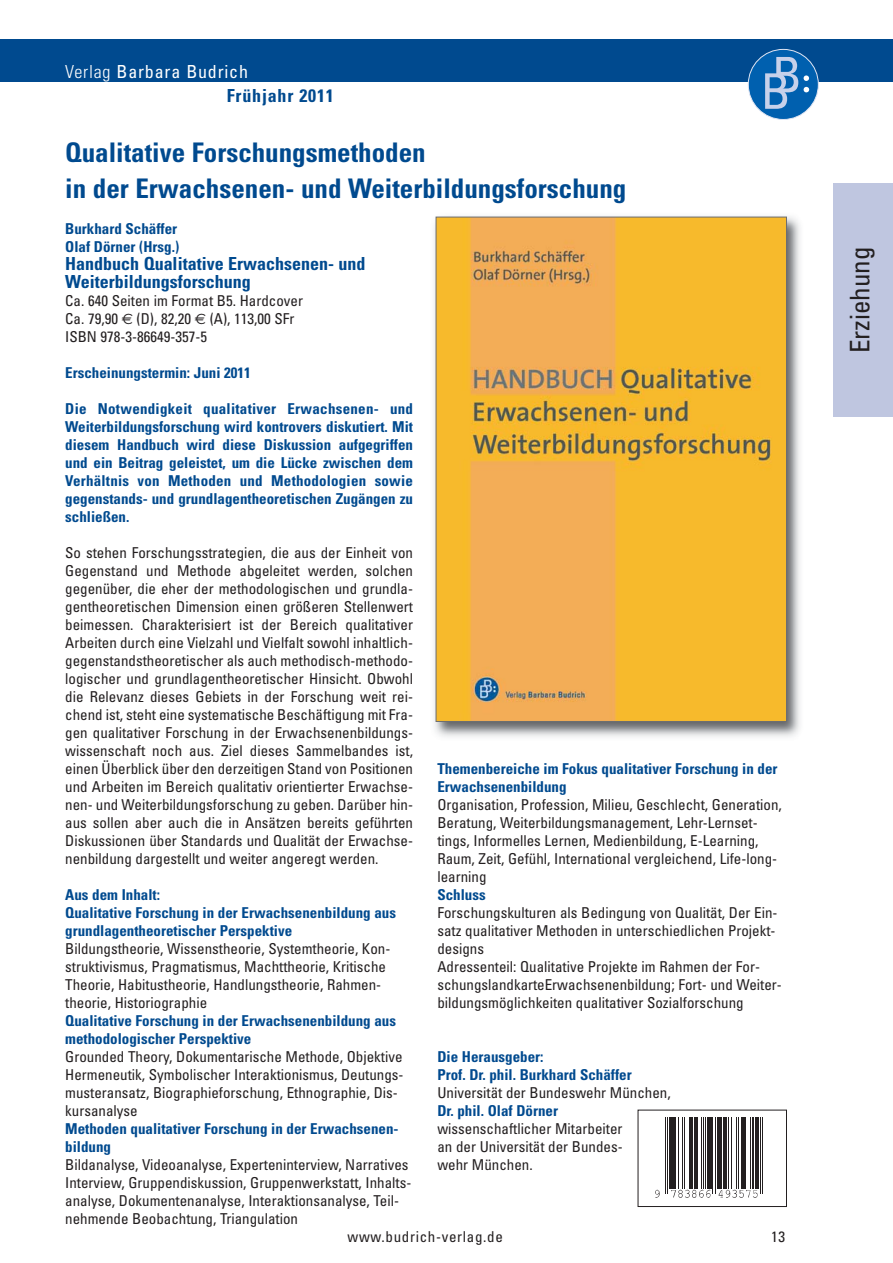
<style>
.page{position:relative;width:893px;height:1263px;background:#fff}
.page>*{position:absolute;margin:0;border:0;box-sizing:border-box;transform-origin:0 0}
.t1{font:700 condensed 27px/36px "Univers";color:#004a8f}
.t2{font:condensed 27px "Univers";color:#231f20}
.t3{font:700 condensed 18px/18px "Univers";color:#004a8f}
.t4{font:condensed 18px/24.2px "Univers";letter-spacing:.045em;color:#fff}
.t5{font:condensed 15px/18px "Univers";color:#231f20}
.t6{font:700 condensed 15px/18px "Univers";color:#004a8f}
.t7{font:condensed 15px "Univers";letter-spacing:.045em;color:#231f20}
.s1{font-weight:300}
.s2{font-weight:700;color:#004a8f}
.s3{font-family:"Euro Sans";font-stretch:normal}
</style>
<div class="page">
<div style="left:0;top:39px;width:893px;height:43px;background:#004a8f"></div>
<div style="left:833px;top:183px;width:60px;height:234px;background:#bfc6e0"></div>
<div style="left:748px;top:49px;width:70px;height:70px;background:#0060af;border-radius:50%"></div>
<div style="left:748px;top:49px;width:71px;height:71px;border:1px solid #e0e5f3;border-radius:50%"></div>
<svg style="left:804px;top:87px;width:5px;height:5px"></svg>
<svg style="left:804px;top:75px;width:5px;height:6px"></svg>
<svg style="left:765px;top:57px;width:33px;height:52px"></svg>
<img style="left:434px;top:216px;width:366px;height:521px">
<img style="left:438px;top:219px;width:347px;height:501px">
<hr style="left:665px;top:1117px;width:1px;height:77px;background:#231f20">
<hr style="left:667px;top:1117px;width:1px;height:77px;background:#231f20">
<hr style="left:669px;top:1117px;width:3px;height:72px;background:#231f20">
<hr style="left:673px;top:1117px;width:2px;height:72px;background:#231f20">
<hr style="left:678px;top:1117px;width:1px;height:72px;background:#231f20">
<hr style="left:682px;top:1117px;width:1px;height:72px;background:#231f20">
<hr style="left:684px;top:1117px;width:1px;height:72px;background:#231f20">
<hr style="left:689px;top:1117px;width:1px;height:72px;background:#231f20">
<hr style="left:691px;top:1117px;width:2px;height:72px;background:#231f20">
<hr style="left:694px;top:1117px;width:3px;height:72px;background:#231f20">
<hr style="left:701px;top:1117px;width:1px;height:72px;background:#231f20">
<hr style="left:703px;top:1117px;width:1px;height:72px;background:#231f20">
<hr style="left:705px;top:1117px;width:1px;height:72px;background:#231f20">
<hr style="left:707px;top:1117px;width:4px;height:72px;background:#231f20">
<hr style="left:712px;top:1117px;width:1px;height:77px;background:#231f20">
<hr style="left:715px;top:1117px;width:1px;height:77px;background:#231f20">
<hr style="left:717px;top:1117px;width:1px;height:72px;background:#231f20">
<hr style="left:719px;top:1117px;width:3px;height:72px;background:#231f20">
<hr style="left:724px;top:1117px;width:3px;height:72px;background:#231f20">
<hr style="left:728px;top:1117px;width:1px;height:72px;background:#231f20">
<hr style="left:731px;top:1117px;width:1px;height:72px;background:#231f20">
<hr style="left:736px;top:1117px;width:1px;height:72px;background:#231f20">
<hr style="left:738px;top:1117px;width:1px;height:72px;background:#231f20">
<hr style="left:741px;top:1117px;width:3px;height:72px;background:#231f20">
<hr style="left:745px;top:1117px;width:1px;height:72px;background:#231f20">
<hr style="left:750px;top:1117px;width:1px;height:72px;background:#231f20">
<hr style="left:753px;top:1117px;width:1px;height:72px;background:#231f20">
<hr style="left:756px;top:1117px;width:3px;height:72px;background:#231f20">
<hr style="left:760px;top:1117px;width:1px;height:77px;background:#231f20">
<hr style="left:762px;top:1117px;width:1px;height:77px;background:#231f20">
<svg style="left:655px;top:1190px;width:5px;height:8px"></svg>
<svg style="left:671px;top:1190px;width:39px;height:8px"></svg>
<svg style="left:719px;top:1190px;width:39px;height:8px"></svg>
<div style="left:638px;top:1110px;width:149px;height:97px;border:1px solid #231f20"></div>
<p class="t4" style="left:227px;top:61px;width:108px;text-indent:-162px"><span class="s1">Verlag</span> Barbara Budrich<br><span class="s2">Frühjahr 2011</span></p>
<h1 class="t1" style="left:65px;top:137px;width:563px">Qualitative Forschungsmethoden<br>in der Erwachsenen- und Weiterbildungsforschung</h1>
<p class="t6" style="left:65px;top:221px;width:115px">Burkhard Schäffer<br>Olaf Dörner (Hrsg.)</p>
<p class="t3" style="left:65px;top:256px;width:302px">Handbuch Qualitative Erwachsenen- und<br>Weiterbildungsforschung</p>
<p class="t5" style="left:65px;top:293px;width:239px">Ca. 640 Seiten im Format B5. Hardcover<br>Ca. 79,90 <span class="s3">€</span> (D), 82,20 <span class="s3">€</span> (A), 113,00 SFr<br>ISBN 978-3-86649-357-5</p>
<p class="t6" style="left:65px;top:365px;width:187px">Erscheinungstermin: Juni 2011</p>
<p class="t6" style="left:65px;top:401px;width:349px;text-align:justify">Die Notwendigkeit qualitativer Erwachsenen- und Weiterbildungsforschung wird kontrovers diskutiert. Mit diesem Handbuch wird diese Diskussion aufgegriffen und ein Beitrag geleistet, um die Lücke zwischen dem Verhältnis von Methoden und Methodologien sowie gegenstands- und grundlagentheoretischen Zugängen zu schließen.</p>
<p class="t5" style="left:65px;top:545px;width:349px;text-align:justify">So stehen Forschungsstrategien, die aus der Einheit von Gegenstand und Methode abgeleitet werden, solchen gegenüber, die eher der methodologischen und grundla&shy;gentheoretischen Dimension einen größeren Stellenwert beimessen. Charakterisiert ist der Bereich qualitativer Arbeiten durch eine Vielzahl und Vielfalt sowohl inhaltlich&shy;gegenstandstheoretischer als auch methodisch-methodo&shy;logischer und grundlagentheoretischer Hinsicht. Obwohl die Relevanz dieses Gebiets in der Forschung weit rei&shy;chend ist, steht eine systematische Beschäftigung mit Fra&shy;gen qualitativer Forschung in der Erwachsenenbildungs&shy;wissenschaft noch aus. Ziel dieses Sammelbandes ist, einen Überblick über den derzeitigen Stand von Positionen und Arbeiten im Bereich qualitativ orientierter Erwachse&shy;nen- und Weiterbildungsforschung zu geben. Darüber hin&shy;aus sollen aber auch die in Ansätzen bereits geführten Diskussionen über Standards und Qualität der Erwachse&shy;nenbildung dargestellt und weiter angeregt werden.</p>
<p class="t6" style="left:65px;top:887px;width:332px">Aus dem Inhalt:<br>Qualitative Forschung in der Erwachsenenbildung aus grundlagentheoretischer Perspektive</p>
<p class="t5" style="left:65px;top:941px;width:327px">Bildungstheorie, Wissenstheorie, Systemtheorie, Kon&shy;struktivismus, Pragmatismus, Machttheorie, Kritische Theorie, Habitustheorie, Handlungstheorie, Rahmen - theorie, Historiographie</p>
<p class="t6" style="left:65px;top:1013px;width:332px">Qualitative Forschung in der Erwachsenenbildung aus methodologischer Perspektive</p>
<p class="t5" style="left:65px;top:1049px;width:340px">Grounded Theory, Dokumentarische Methode, Objektive Hermeneutik, Symbolischer Interaktionismus, Deutungs&shy;musteransatz, Biographieforschung, Ethnographie, Dis&shy;kursanalyse</p>
<p class="t6" style="left:65px;top:1121px;width:335px">Methoden qualitativer Forschung in der Erwachsenen&shy;bildung</p>
<p class="t5" style="left:65px;top:1157px;width:348px">Bildanalyse, Videoanalyse, Experteninterview, Narratives Interview, Gruppendiskussion, Gruppenwerkstatt, Inhalts&shy;analyse, Dokumentenanalyse, Interaktionsanalyse, Teil&shy;nehmende Beobachtung, Triangulation</p>
<p class="t6" style="left:437px;top:761px;width:342px">Themenbereiche im Fokus qualitativer Forschung in der<br>Erwachsenenbildung</p>
<p class="t5" style="left:437px;top:797px;width:346px">Organisation, Profession, Milieu, Geschlecht, Generation, Beratung, Weiterbildungsmanagement, Lehr-Lernset&shy;tings, Informelles Lernen, Medienbildung, E-Learning, Raum, Zeit, Gefühl, International vergleichend, Life-long&shy;learning</p>
<p class="t6" style="left:437px;top:887px;width:50px">Schluss</p>
<p class="t5" style="left:437px;top:905px;width:346px">Forschungskulturen als Bedingung von Qualität, Der Ein&shy;satz qualitativer Methoden in unterschiedlichen Projekt&shy;designs<br>Adressenteil: Qualitative Projekte im Rahmen der For&shy;schungslandkarteErwachsenenbildung; Fort- und Weiter&shy;bildungsmöglichkeiten qualitativer Sozialforschung</p>
<p class="t6" style="left:437px;top:1049px;width:196px">Die Herausgeber:<br>Prof. Dr. phil. Burkhard Schäffer</p>
<p class="t5" style="left:437px;top:1085px;width:235px">Universität der Bundeswehr München,</p>
<p class="t6" style="left:437px;top:1103px;width:122px">Dr. phil. Olaf Dörner</p>
<p class="t5" style="left:437px;top:1121px;width:187px;text-align:justify">wissenschaftlicher Mitarbeiter an der Universität der Bundes&shy;wehr München.</p>
<p class="t7" style="left:348px;top:1231px;width:157px">www.budrich-verlag.de</p>
<p class="t5" style="left:771px;top:1229px;width:15px">13</p>
<h1 class="t2" style="left:850px;top:353px;width:108px;rotate:-90deg">Erziehung</h1>
</div>
